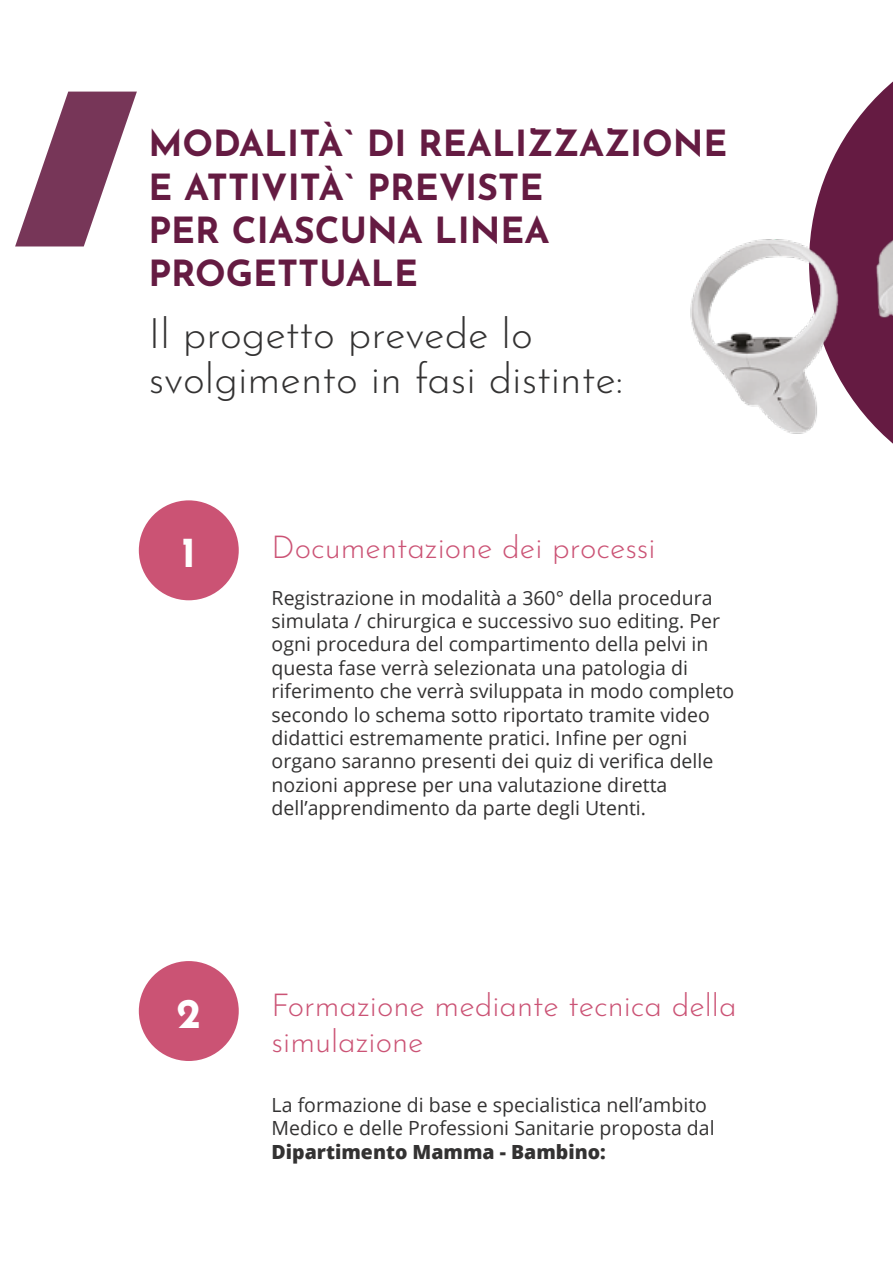
<style>
.page{position:relative;width:893px;height:1263px;background:#fff}
.page>*{position:absolute;margin:0;border:0;box-sizing:border-box;transform-origin:0 0}
.t1{font:100 42px/45px "Josefin Sans";color:#333232}
.t2{font:700 42px "Josefin Sans";color:#fff}
.t3{font:700 36px/43.2px "Josefin Sans";color:#651b42}
.t4{font:100 31.5px/36px "Josefin Sans";color:#cb5375}
.t5{font:19.5px/23.4px "Open Sans";color:#333232}
.t6{font:800 19.5px "Open Sans";color:#333232}
</style>
<div class="page">
<svg style="left:861px;top:81px;width:32px;height:363px"></svg>
<img style="left:690px;top:114px;width:203px;height:320px">
<svg style="left:15px;top:92px;width:122px;height:154px"></svg>
<div style="left:139px;top:500px;width:100px;height:100px;background:#cb5374;border-radius:50%"></div>
<div style="left:139px;top:961px;width:100px;height:100px;background:#cb5374;border-radius:50%"></div>
<h2 class="t3" style="left:148px;top:117px;width:581px">MODALITÀ ̀DI REALIZZAZIONE<br>E ATTIVITÀ ̀PREVISTE<br>PER CIASCUNA LINEA<br>PROGETTUALE</h2>
<h1 class="t1" style="left:149px;top:307px;width:476px">Il progetto prevede lo svolgimento in fasi distinte:</h1>
<h1 class="t2" style="left:182px;top:515px;width:16px">1</h1>
<h1 class="t2" style="left:177px;top:976px;width:26px">2</h1>
<h3 class="t4" style="left:272px;top:526px;width:385px">Documentazione dei processi</h3>
<p class="t5" style="left:272px;top:585px;width:464px">Registrazione in modalità a 360° della procedura simulata / chirurgica e successivo suo editing. Per ogni procedura del compartimento della pelvi in questa fase verrà selezionata una patologia di riferimento che verrà sviluppata in modo completo secondo lo schema sotto riportato tramite video didattici estremamente pratici. Infine per ogni organo saranno presenti dei quiz di verifica delle nozioni apprese per una valutazione diretta dell’apprendimento da parte degli Utenti.</p>
<h3 class="t4" style="left:272px;top:984px;width:466px">Formazione mediante tecnica della simulazione</h3>
<p class="t5" style="left:272px;top:1093px;width:444px">La formazione di base e specialistica nell’ambito<br>Medico e delle Professioni Sanitarie proposta dal</p>
<p class="t6" style="left:272px;top:1137px;width:336px">Dipartimento Mamma - Bambino:</p>
</div>
